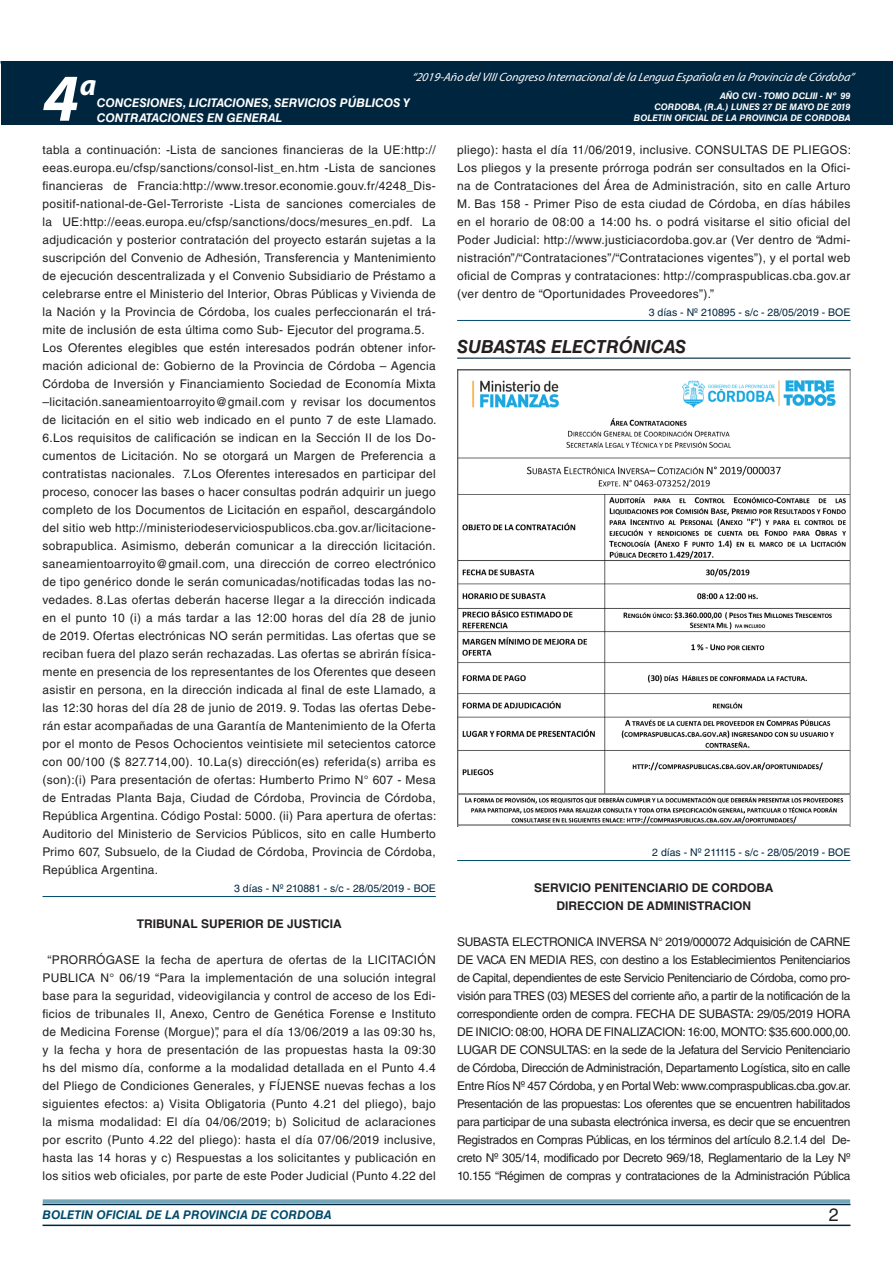
<style>
.page{position:relative;width:893px;height:1263px;background:#fff}
.page>*{position:absolute;margin:0;border:0;box-sizing:border-box;transform-origin:0 0}
.t1{font:italic 700 67.5px "Myriad Pro";color:#fff}
.t2{font:italic 700 30px "Myriad Pro";color:#fff}
.t3{font:italic 700 18px "Helvetica LT Std";color:#231f20}
.t4{font:18px "Helvetica LT Std";color:#231f20}
.t5{font:12px/18px "Helvetica LT Std";letter-spacing:.025em;color:#231f20;text-align:justify}
.t6{font:700 12px/18px "Helvetica LT Std";color:#231f20;text-align:center}
.t7{font:italic 12px "Myriad Pro";color:#fff}
.t8{font:italic 700 12px/14.4px "Helvetica LT Std";color:#fff}
.t9{font:italic 700 12px "Helvetica LT Std";color:#004b6c}
.t10{font:10.5px "Helvetica LT Std";color:#00263f}
.t11{font:italic 700 9px/10.8px "Helvetica LT Std";color:#fff;text-align:right}
</style>
<div class="page">
<hr style="left:43px;top:1224px;width:807px;height:2px;background:#00263f">
<div style="left:42px;top:1198px;width:809px;height:8px;background:#fff;opacity:.75"></div>
<div style="left:1px;top:61px;width:892px;height:64px;background:#00263f"></div>
<hr style="left:43px;top:896px;width:393px;height:1px;background:#004b6c">
<hr style="left:457px;top:320px;width:393px;height:1px;background:#004b6c">
<hr style="left:457px;top:358px;width:393px;height:1px;background:#00263f">
<hr style="left:457px;top:860px;width:393px;height:1px;background:#004b6c">
<img style="left:457px;top:369px;width:393px;height:458px">
<p class="t7" style="left:412px;top:70px;width:444px">“2019-Año delVIIICongreso Internacionalde la Lengua Esp añola en la Provincia de Córdoba”</p>
<h1 class="t1" style="left:43px;top:54px;width:38px">4</h1>
<h2 class="t2" style="left:80px;top:66px;width:18px">a</h2>
<p class="t11" style="left:654px;top:91px;width:198px">AÑO CVI - TOMO DCLIII - Nº 99<br>CORDOBA, (R.A.) LUNES 27 DE MAYO DE 2019</p>
<p class="t8" style="left:97px;top:96px;width:315px">CONCESIONES, LICITACIONES, SERVICIOS PÚBLICOS Y<br>CONTRATACIONES EN GENERAL</p>
<p class="t11" style="left:634px;top:112px;width:218px">BOLETIN OFICIAL DE LA PROVINCIA DE CORDOBA</p>
<p class="t5" style="left:43px;top:141px;width:396px;text-align:left">tabla a continuación: -Lista de sanciones financieras de la UE:http:// eeas.europa.eu/cfsp/sanctions/consol-list_en.htm -Lista de sanciones financieras de Francia:http://www.tresor.economie.gouv.fr/4248_Dis&shy;positif-national-de-Gel-Terroriste -Lista de sanciones comerciales de la UE:http://eeas.europa.eu/cfsp/sanctions/docs/mesures_en.pdf. La adjudicación y posterior contratación del proyecto estarán sujetas a la suscripción del Convenio de Adhesión, Transferencia y Mantenimiento de ejecución descentralizada y el Convenio Subsidiario de Préstamo a celebrarse entre el Ministerio del Interior, Obras Públicas y Vivienda de la Nación y la Provincia de Córdoba, los cuales perfeccionarán el trá&shy;mite de inclusión de esta última como Sub- Ejecutor del programa.5.<br>Los Oferentes elegibles que estén interesados podrán obtener infor&shy;mación adicional de: Gobierno de la Provincia de Córdoba – Agencia Córdoba de Inversión y Financiamiento Sociedad de Economía Mixta –licitación.saneamientoarroyito@gmail.com y revisar los documentos de licitación en el sitio web indicado en el punto 7 de este Llamado.<br>6.Los requisitos de calificación se indican en la Sección II de los Do&shy;cumentos de Licitación. No se otorgará un Margen de Preferencia a contratistas nacionales. 7.Los Oferentes interesados en participar del proceso, conocer las bases o hacer consultas podrán adquirir un juego completo de los Documentos de Licitación en español, descargándolo del sitio web http://ministeriodeserviciospublicos.cba.gov.ar/licitacione&shy;sobrapublica. Asimismo, deberán comunicar a la dirección licitación. saneamientoarroyito@gmail.com, una dirección de correo electrónico de tipo genérico donde le serán comunicadas/notificadas todas las no&shy;vedades. 8.Las ofertas deberán hacerse llegar a la dirección indicada en el punto 10 (i) a más tardar a las 12:00 horas del día 28 de junio de 2019. Ofertas electrónicas NO serán permitidas. Las ofertas que se reciban fuera del plazo serán rechazadas. Las ofertas se abrirán física&shy;mente en presencia de los representantes de los Oferentes que deseen asistir en persona, en la dirección indicada al final de este Llamado, a las 12:30 horas del día 28 de junio de 2019. 9. Todas las ofertas Debe&shy;rán estar acompañadas de una Garantía de Mantenimiento de la Oferta por el monto de Pesos Ochocientos veintisiete mil setecientos catorce con 00/100 ($ 827.714,00). 10.La(s) dirección(es) referida(s) arriba es (son):(i) Para presentación de ofertas: Humberto Primo N° 607 - Mesa de Entradas Planta Baja, Ciudad de Córdoba, Provincia de Córdoba, República Argentina. Código Postal: 5000. (ii) Para apertura de ofertas:<br>Auditorio del Ministerio de Servicios Públicos, sito en calle Humberto Primo 607, Subsuelo, de la Ciudad de Córdoba, Provincia de Córdoba, República Argentina.</p>
<p class="t10" style="left:234px;top:882px;width:203px">3 días - Nº 210881 - s/c - 28/05/2019 - BOE</p>
<p class="t6" style="left:137px;top:914px;width:206px">TRIBUNAL SUPERIOR DE JUSTICIA</p>
<p class="t5" style="left:43px;top:951px;width:395px;text-align:center">“PRORRÓGASE la fecha de apertura de ofertas de la LICITACIÓN PUBLICA N° 06/19 “Para la implementación de una solución integral base para la seguridad, videovigilancia y control de acceso de los Edi&shy;ficios de tribunales II, Anexo, Centro de Genética Forense e Instituto de Medicina Forense (Morgue)”, para el día 13/06/2019 a las 09:30 hs, y la fecha y hora de presentación de las propuestas hasta la 09:30 hs del mismo día, conforme a la modalidad detallada en el Punto 4.4 del Pliego de Condiciones Generales, y FÍJENSE nuevas fechas a los siguientes efectos: a) Visita Obligatoria (Punto 4.21 del pliego), bajo la misma modalidad: El día 04/06/2019; b) Solicitud de aclaraciones por escrito (Punto 4.22 del pliego): hasta el día 07/06/2019 inclusive, hasta las 14 horas y c) Respuestas a los solicitantes y publicación en los sitios web oficiales, por parte de este Poder Judicial (Punto 4.22 del</p>
<p class="t5" style="left:457px;top:141px;width:395px">pliego): hasta el día 11/06/2019, inclusive. CONSULTAS DE PLIEGOS:<br>Los pliegos y la presente prórroga podrán ser consultados en la Ofici&shy;na de Contrataciones del Área de Administración, sito en calle Arturo M. Bas 158 - Primer Piso de esta ciudad de Córdoba, en días hábiles en el horario de 08:00 a 14:00 hs. o podrá visitarse el sitio oficial del Poder Judicial: http://www.justiciacordoba.gov.ar (Ver dentro de “Admi&shy;nistración”/“Contrataciones”/“Contrataciones vigentes”), y el portal web oficial de Compras y contrataciones: http://compraspublicas.cba.gov.ar (ver dentro de “Oportunidades Proveedores”).”</p>
<p class="t10" style="left:649px;top:306px;width:203px">3 días - Nº 210895 - s/c - 28/05/2019 - BOE</p>
<h3 class="t3" style="left:457px;top:336px;width:230px">SUBASTAS ELECTRÓNICAS</h3>
<p class="t10" style="left:652px;top:846px;width:200px">2 días - Nº 211115 - s/c - 28/05/2019 - BOE</p>
<p class="t6" style="left:534px;top:878px;width:241px">SERVICIO PENITENCIARIO DE CORDOBA<br>DIRECCION DE ADMINISTRACION</p>
<p class="t5" style="left:457px;top:933px;width:396px">SUBASTA ELECTRONICA INVERSA N° 2019/000072 Adquisición de CARNE DE VACA EN MEDIA RES, con destino a los Establecimientos Penitenciarios de Capital, dependientes de este Servicio Penitenciario de Córdoba, como pro&shy;visión para TRES (03) MESES del corriente año, a partir de la notificación de la correspondiente orden de compra. FECHA DE SUBASTA: 29/05/2019 HORA DE INICIO: 08:00, HORA DE FINALIZACION: 16:00, MONTO: $35.600.000,00.<br>LUGAR DE CONSULTAS: en la sede de la Jefatura del Servicio Penitenciario de Córdoba, Dirección de Administración, Departamento Logística, sito en calle Entre Ríos Nº 457 Córdoba, y en Portal Web: www.compraspublicas.cba.gov.ar.<br>Presentación de las propuestas: Los oferentes que se encuentren habilitados para participar de una subasta electrónica inversa, es decir que se encuentren Registrados en Compras Públicas, en los términos del artículo 8.2.1.4 del De&shy;creto Nº 305/14, modificado por Decreto 969/18, Reglamentario de la Ley Nº 10.155 “Régimen de compras y contrataciones de la Administración Pública</p>
<p class="t9" style="left:43px;top:1208px;width:290px">BOLETIN OFICIAL DE LA PROVINCIA DE CORDOBA</p>
<h3 class="t4" style="left:829px;top:1204px;width:12px">2</h3>
</div>
